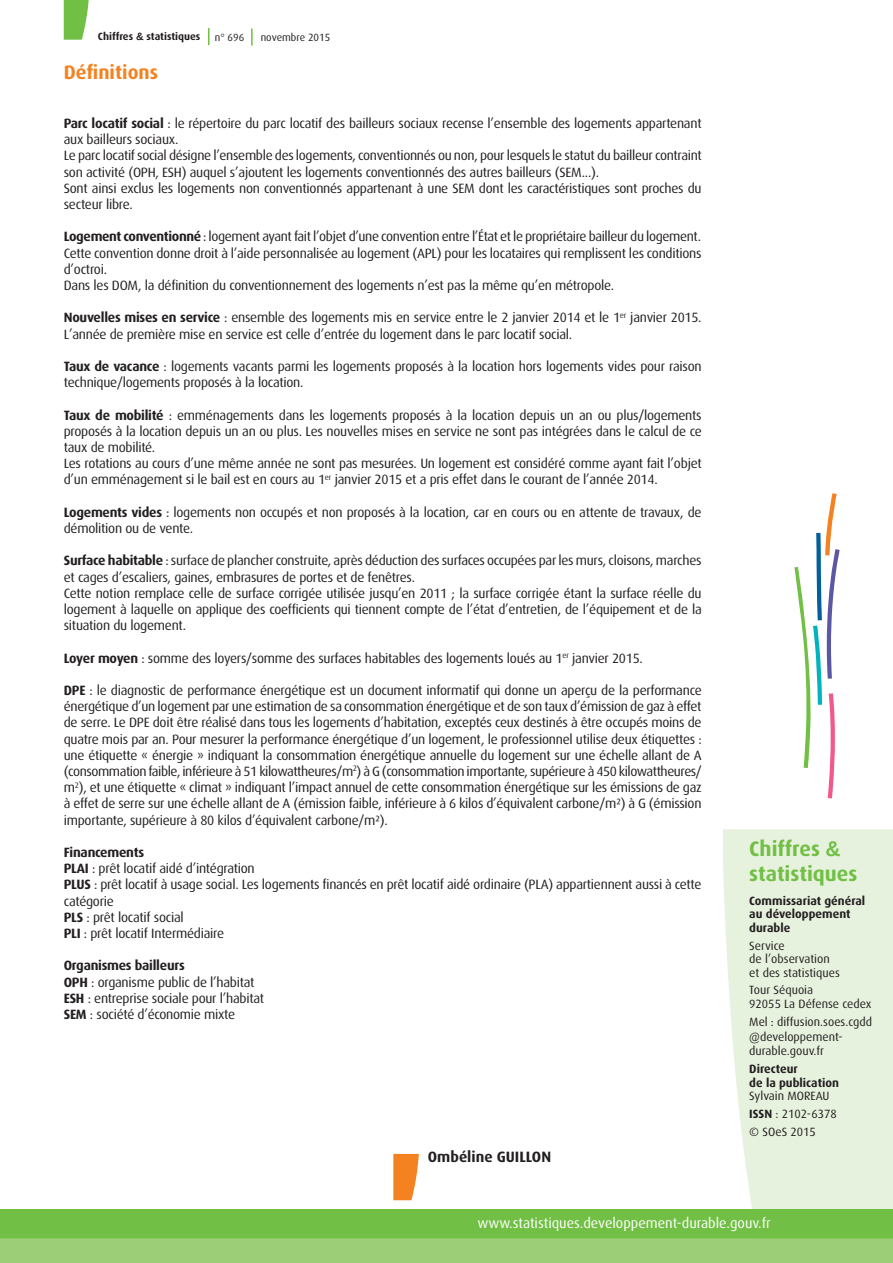
<style>
.page{position:relative;width:893px;height:1263px;background:#fff}
.page>*{position:absolute;margin:0;border:0;box-sizing:border-box;transform-origin:0 0}
.t1{font:700 21px/25.2px "Dax OT";color:#71bf44}
.t2{font:700 19.5px "Dax OT";color:#f58220}
.t3{font:700 15px "Dax OT";color:#231f20}
.t4{font:14.25px "Dax OT";color:#fff}
.t5{font:13.5px/16.2px "Dax OT";letter-spacing:-.02em;color:#231f20}
.t6{font:700 13.5px "Dax OT";color:#231f20}
.t7{font:12px/13.5px "Dax OT";color:#231f20}
.t8{font:700 12px/13.5px "Dax OT";color:#231f20}
.t9{font:700 10.5px "Dax OT";color:#231f20}
.t10{font:10.5px "Dax OT";color:#231f20}
.s1{font-family:"Liberation Sans"}
.s2{font-weight:700}
</style>
<div class="page">
<div style="left:723px;top:829px;width:170px;height:380px;background:#e7f2de"></div>
<svg style="left:0;top:1209px;width:893px;height:54px;background:#84c55b"></svg>
<svg style="left:251px;top:29px;width:2px;height:17px"></svg>
<svg style="left:208px;top:28px;width:1px;height:17px"></svg>
<svg style="left:64px;top:0;width:25px;height:40px"></svg>
<svg style="left:794px;top:493px;width:46px;height:305px"></svg>
<svg style="left:393px;top:1154px;width:26px;height:46px"></svg>
<p class="t9" style="left:98px;top:31px;width:104px">Chiffres <span class="s1">&amp;</span> statistiques</p>
<p class="t10" style="left:215px;top:32px;width:31px">n° 696</p>
<p class="t10" style="left:261px;top:32px;width:71px">novembre 2015</p>
<h2 class="t2" style="left:64px;top:61px;width:96px">Définitions</h2>
<p class="t5" style="left:64px;top:115px;width:640px"><span class="s2">Parc locatif social</span> : le répertoire du parc locatif des bailleurs sociaux recense l’ensemble des logements appartenant aux bailleurs sociaux.<br>Le parc locatif social désigne l’ensemble des logements, conventionnés ou non, pour lesquels le statut du bailleur contraint son activité (OPH, ESH) auquel s’ajoutent les logements conventionnés des autres bailleurs (SEM...).<br>Sont ainsi exclus les logements non conventionnés appartenant à une SEM dont les caractéristiques sont proches du secteur libre.</p>
<p class="t5" style="left:64px;top:229px;width:639px"><span class="s2">Logement conventionné</span> : logement ayant fait l’objet d’une convention entre l’État et le propriétaire bailleur du logement.<br>Cette convention donne droit à l’aide personnalisée au logement (APL) pour les locataires qui remplissent les conditions d’octroi.<br>Dans les DOM, la définition du conventionnement des logements n’est pas la même qu’en métropole.</p>
<p class="t5" style="left:64px;top:310px;width:639px"><span class="s2">Nouvelles mises en service</span> : ensemble des logements mis en service entre le 2 janvier 2014 et le 1<sup>er</sup> janvier 2015.<br>L’année de première mise en service est celle d’entrée du logement dans le parc locatif social.</p>
<p class="t5" style="left:64px;top:358px;width:639px"><span class="s2">Taux de vacance</span> : logements vacants parmi les logements proposés à la location hors logements vides pour raison technique/logements proposés à la location.</p>
<p class="t5" style="left:64px;top:407px;width:639px"><span class="s2">Taux de mobilité</span> : emménagements dans les logements proposés à la location depuis un an ou plus/logements proposés à la location depuis un an ou plus. Les nouvelles mises en service ne sont pas intégrées dans le calcul de ce taux de mobilité.<br>Les rotations au cours d’une même année ne sont pas mesurées. Un logement est considéré comme ayant fait l’objet d’un emménagement si le bail est en cours au 1<sup>er</sup> janvier 2015 et a pris effet dans le courant de l’année 2014.</p>
<p class="t5" style="left:64px;top:504px;width:639px"><span class="s2">Logements vides</span> : logements non occupés et non proposés à la location, car en cours ou en attente de travaux, de démolition ou de vente.</p>
<p class="t5" style="left:64px;top:553px;width:639px"><span class="s2">Surface habitable</span> : surface de plancher construite, après déduction des surfaces occupées par les murs, cloisons, marches et cages d’escaliers, gaines, embrasures de portes et de fenêtres.<br>Cette notion remplace celle de surface corrigée utilisée jusqu’en 2011 ; la surface corrigée étant la surface réelle du logement à laquelle on applique des coefficients qui tiennent compte de l’état d’entretien, de l’équipement et de la situation du logement.</p>
<p class="t5" style="left:64px;top:650px;width:581px"><span class="s2">Loyer moyen</span> : somme des loyers/somme des surfaces habitables des logements loués au 1<sup>er</sup> janvier 2015.</p>
<p class="t6" style="left:64px;top:683px;width:4px">DPE</p>
<p class="t5" style="left:64px;top:682px;width:640px;text-align:justify;text-indent:26px">: le diagnostic de performance énergétique est un document informatif qui donne un aperçu de la performance énergétique d’un logement par une estimation de sa consommation énergétique et de son taux d’émission de gaz à effet de serre. Le DPE doit être réalisé dans tous les logements d’habitation, exceptés ceux destinés à être occupés moins de quatre mois par an. Pour mesurer la performance énergétique d’un logement, le professionnel utilise deux étiquettes : une étiquette « énergie » indiquant la consommation énergétique annuelle du logement sur une échelle allant de A (consommation faible, inférieure à 51 kilowattheures/m<sup>2</sup>) à G (consommation importante, supérieure à 450 kilowattheures/ m<sup>2</sup>), et une étiquette « climat » indiquant l’impact annuel de cette consommation énergétique sur les émissions de gaz à effet de serre sur une échelle allant de A (émission faible, inférieure à 6 kilos d’équivalent carbone/m²) à G (émission importante, supérieure à 80 kilos d’équivalent carbone/m²).</p>
<p class="t5" style="left:64px;top:844px;width:192px"><span class="s2">Financements<br>PL AI</span> : prêt locatif aidé d’intégration<br><span class="s2">PLU</span></p>
<p class="t5" style="left:64px;top:877px;width:639px;text-indent:21px"><span class="s2">S</span> : prêt locatif à usage social. Les logements financés en prêt locatif aidé ordinaire (PLA) appartiennent aussi à cette catégorie<br><span class="s2">PL S</span> : prêt locatif social<br><span class="s2">PL I</span> : prêt locatif Intermédiaire</p>
<p class="t5" style="left:64px;top:958px;width:202px"><span class="s2">Organismes bailleurs<br>OPH</span> : organisme public de l’habitat<br><span class="s2">ESH</span> : entreprise sociale pour l’habitat<br><span class="s2">SEM</span> : société d’économie mixte</p>
<p class="t3" style="left:428px;top:1148px;width:123px">Ombéline GUILLON</p>
<h1 class="t1" style="left:749px;top:836px;width:110px">Chiffres <span class="s1">&amp; </span>statistiques</h1>
<p class="t8" style="left:749px;top:894px;width:117px">Commissariat général au développement durable</p>
<p class="t7" style="left:749px;top:939px;width:92px">Service<br>de l’observation et des statistiques</p>
<p class="t7" style="left:749px;top:983px;width:124px">Tour Séquoia<br>92055 La Défense cedex</p>
<p class="t7" style="left:749px;top:1015px;width:124px;line-height:14.4px">Mel : diffusion.soes.cgdd @developpement&shy;durable.gouv.fr</p>
<p class="t8" style="left:749px;top:1062px;width:91px">Directeur<br>de la publication</p>
<p class="t7" style="left:749px;top:1087px;width:89px;line-height:18.1px">Sylvain MOREAU<br><span class="s2">ISSN</span> : 2102-6378 © SOeS 2015</p>
<p class="t4" style="left:477px;top:1215px;width:295px">www.statistiques.developpement-durable.gouv.fr</p>
</div>
